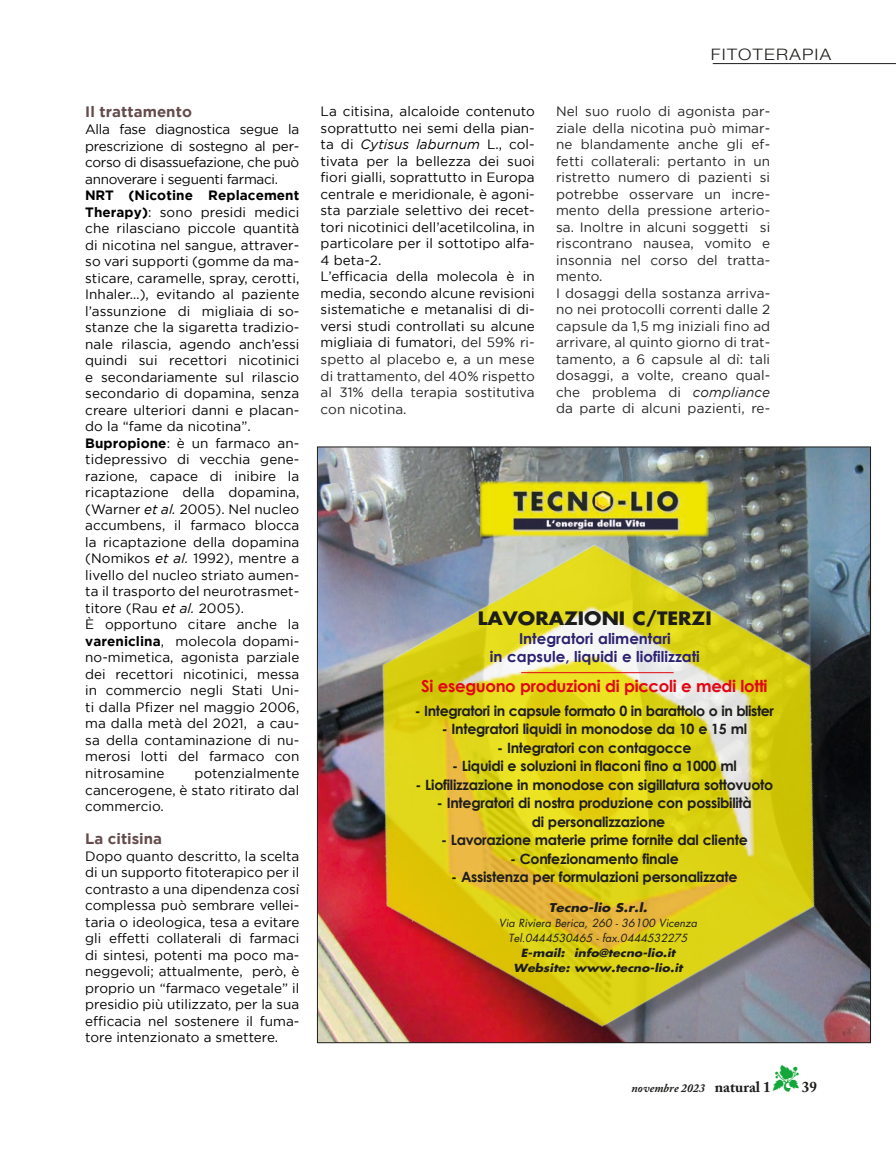
<style>
.page{position:relative;width:896px;height:1151px;background:#fff}
.page>*{position:absolute;margin:0;border:0;box-sizing:border-box;transform-origin:0 0}
.t1{font:700 18px "Futura";color:#1d1d1b;scale:1.09 1}
.t2{font:700 16.5px "Century Gothic";letter-spacing:-.02em;color:#e30614}
.t3{font:300 15.9px "Helvetica Neue LT Std";letter-spacing:.07em;color:#1d1d1b;scale:1.14 1}
.t4{font:700 15px/18.5px "Century Gothic";color:#2b2171;text-align:center}
.Titolo_ok{font:700 15px "Gotham";letter-spacing:.005em;color:#654c4c}
.t5{font:700 15px "Adobe Caslon Pro";color:#1d1d1b}
.t6{font:700 14.1px/18.5px "Century Gothic";letter-spacing:-.02em;color:#1d1d1b;text-align:center}
.t7{font:13.5px/16.5px "Gotham";letter-spacing:.005em;color:#000;text-align:justify}
.t8{font:13.5px/16.5px "Gotham";letter-spacing:.005em;color:#242224;text-align:justify}
.t9{font:italic 700 12px "Adobe Caslon Pro";color:#1d1d1b}
.t10{font:italic 700 11.85px "Futura";color:#1d1d1b;scale:1.13 1}
.t11{font:italic 10.95px/15px "Futura";color:#1d1d1b;text-align:center}
.s1{font-weight:700}
.s2{font-style:italic}
.s3{color:#242224}
.s4{color:#13a638}
.s5{font-style:normal;font-size:15px}
</style>
<div class="page">
<hr style="left:712px;top:63px;width:183px;height:1px;background:#1d1d1b">
<hr style="left:0;top:0;width:1px;height:577px;background:#b9acac">
<img style="left:319px;top:448px;width:549px;height:63px">
<img style="left:319px;top:511px;width:549px;height:529px">
<img style="left:480px;top:481px;width:228px;height:55px">
<hr style="left:521px;top:672px;width:152px;height:1px;background:#e30614">
<p class="Titolo_ok" style="left:85px;top:103px;width:108px">Il trattamento</p>
<p class="t7" style="left:85px;top:121px;width:216px">Alla fase diagnostica segue la prescrizione di sostegno al per&shy;corso di disassuefazione, che può annoverare i seguenti farmaci.</p>
<p class="t7" style="left:85px;top:187px;width:216px"><span class="s1">NRT (Nicotine Replacement Therapy)</span>: sono presidi medici che rilasciano piccole quantità di nicotina nel sangue, attraver&shy;so vari supporti (gomme da ma&shy;sticare, caramelle, spray, cerotti, Inhaler…), evitando al paziente l’assunzione di migliaia di so&shy;stanze che la sigaretta tradizio&shy;nale rilascia, agendo anch’essi quindi sui recettori nicotinici e secondariamente sul rilascio secondario di dopamina, senza creare ulteriori danni e placan&shy;do la “fame da nicotina”.</p>
<p class="t7" style="left:85px;top:434px;width:216px"><span class="s1">Bupropione</span>: è un farmaco an&shy;tidepressivo di vecchia gene&shy;razione, capace di inibire la ricaptazione della dopamina, (Warner <span class="s2">et al.</span> 2005). Nel nucleo accumbens, il farmaco blocca la ricaptazione della dopamina (Nomikos <span class="s2">et al.</span> 1992), mentre a livello del nucleo striato aumen&shy;ta il trasporto del neurotrasmet&shy;titore (Rau <span class="s2">et al.</span> 2005).</p>
<p class="t7" style="left:85px;top:616px;width:216px">È opportuno citare anche la <span class="s1">vareniclina</span>, molecola dopami&shy;no-mimetica, agonista parziale dei recettori nicotinici, messa in commercio negli Stati Uni&shy;ti dalla Pfizer nel maggio 2006, ma dalla metà del 2021, a cau&shy;sa della contaminazione di nu&shy;merosi lotti del farmaco con nitrosamine</p>
<p class="t7" style="left:85px;top:764px;width:216px;text-indent:109px">potenzialmente cancerogene, è stato ritirato dal commercio.</p>
<p class="Titolo_ok" style="left:85px;top:829px;width:78px">La citisina</p>
<p class="t7" style="left:85px;top:847px;width:216px">Dopo quanto descritto, la scelta di un supporto fitoterapico per il contrasto a una dipendenza così complessa può sembrare vellei&shy;taria o ideologica, tesa a evitare gli effetti collaterali di farmaci di sintesi, potenti ma poco ma&shy;neggevoli; attualmente, però, è proprio un “farmaco vegetale” il presidio più utilizzato, per la sua efficacia nel sostenere il fuma&shy;tore intenzionato a smettere.</p>
<p class="t7" style="left:320px;top:103px;width:216px">La citisina, alcaloide contenuto soprattutto nei semi della pian&shy;ta di <span class="s2">Cytisus laburnum</span> L., col&shy;tivata per la bellezza dei suoi fiori gialli, soprattutto in Europa centrale e meridionale, è agoni&shy;sta parziale selettivo dei recet&shy;tori nicotinici dell’acetilcolina, in particolare per il sottotipo alfa-4 beta-2.</p>
<p class="t7" style="left:320px;top:268px;width:216px">L’efficacia della molecola è in media, secondo alcune revisioni sistematiche e metanalisi di di&shy;versi studi controllati su alcune migliaia di fumatori, <span class="s3">del 59% ri&shy;spetto al placebo e, a un mese di trattamento, del 40% rispetto al 31% della terapia sostitutiva con nicotina.</span></p>
<p class="t3" style="left:710px;top:45px;width:107px">FITOTERAPIA</p>
<p class="t8" style="left:556px;top:103px;width:216px">Nel suo ruolo di agonista par&shy;ziale della nicotina può mimar&shy;ne blandamente anche gli ef&shy;fetti collaterali: pertanto in un ristretto numero di pazienti si potrebbe osservare un incre&shy;mento della pressione arterio&shy;sa. Inoltre in alcuni soggetti si riscontrano nausea, vomito e insonnia nel corso del tratta&shy;mento.</p>
<p class="t8" style="left:556px;top:284px;width:216px">I dosaggi della sostanza arriva&shy;no nei protocolli correnti dalle 2 capsule da 1,5 mg iniziali fino ad arrivare, al quinto giorno di trat&shy;tamento, a 6 capsule al dì: tali dosaggi, a volte, creano qual&shy;che problema di <span class="s2">compliance </span>da parte di alcuni pazienti, re-</p>
<p class="t1" style="left:478px;top:605px;width:216px">LAVORAZIONI C/TERZI</p>
<p class="t4" style="left:490px;top:628px;width:211px">Integratori alimentari<br>in capsule, liquidi e liofilizzati</p>
<p class="t2" style="left:421px;top:675px;width:348px">Si eseguono produzioni di piccoli e medi lotti</p>
<p class="t6" style="left:415px;top:701px;width:361px">- Integratori in capsule formato 0 in barattolo o in blister</p>
<p class="t6" style="left:441px;top:719px;width:307px">- Integratori liquidi in monodose da 10 e 15 ml</p>
<p class="t6" style="left:497px;top:738px;width:196px">- Integratori con contagocce</p>
<p class="t6" style="left:452px;top:756px;width:286px">- Liquidi e soluzioni in flaconi fino a 1000 ml</p>
<p class="t6" style="left:415px;top:774px;width:359px">- Liofilizzazione in monodose con sigillatura sottovuoto</p>
<p class="t6" style="left:437px;top:793px;width:316px">- Integratori di nostra produzione con possibilità di personalizzazione</p>
<p class="t6" style="left:441px;top:830px;width:308px">- Lavorazione materie prime fornite dal cliente</p>
<p class="t6" style="left:510px;top:848px;width:170px">- Confezionamento finale</p>
<p class="t6" style="left:451px;top:867px;width:288px">- Assistenza per formulazioni personalizzate</p>
<p class="t10" style="left:549px;top:899px;width:89px">Tecno-lio S.r.l.</p>
<p class="t11" style="left:499px;top:915px;width:200px">Via Riviera Berica, 260 - 36100 Vicenza<br>Tel.0444530465 - fax.0444532275<br><span class="s1">E-mail: info@tecno-lio.it<br>Website: www.tecno-lio.it</span></p>
<p class="t5" style="left:773px;top:1077px;width:45px"><span class="s4">▼</span> 39</p>
<p class="t9" style="left:631px;top:1079px;width:141px">novembre 2023 <span class="s5">natural 1</span></p>
</div>
